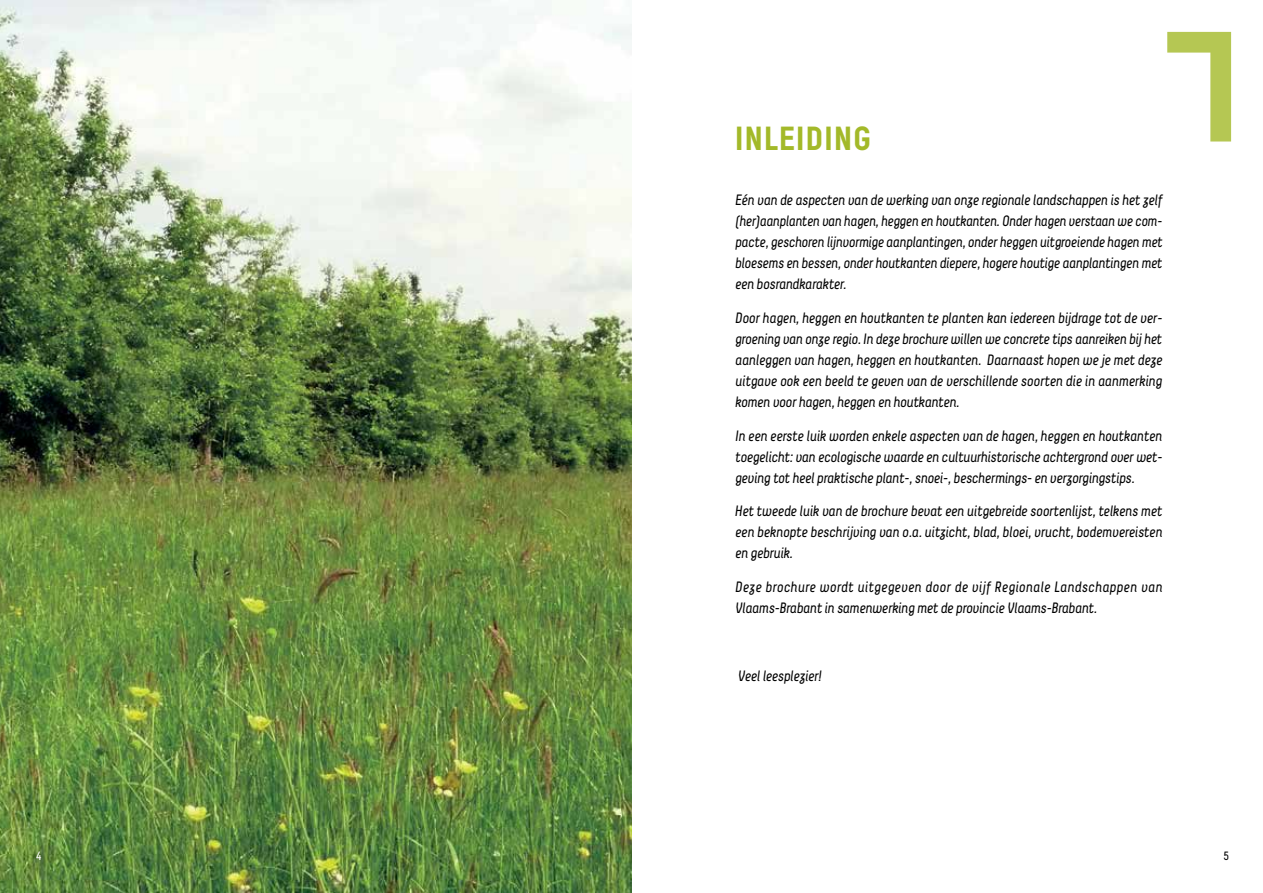
<style>
.page{position:relative;width:1263px;height:893px;background:#fff}
.page>*{position:absolute;margin:0;border:0;box-sizing:border-box;transform-origin:0 0}
.t1{font:700 33.45px "Decima";color:#a3b929}
.t2{font:italic 15px/21px "Decima";letter-spacing:-.02em;color:#000;text-align:justify;scale:.94 1}
.t3{font:italic 15px/21px "Decima";letter-spacing:.01em;color:#000;scale:.94 1}
.t4{font:12px "Decima";color:#000;scale:.95 1}
.t5{font:12px "Decima";color:#fff;scale:.95 1}
</style>
<div class="page">
<img style="left:0;top:0;width:631px;height:893px">
<svg style="left:1167px;top:32px;width:64px;height:110px"></svg>
<p class="t5" style="left:36px;top:849px;width:7px">4</p>
<h1 class="t1" style="left:734px;top:119px;width:138px">INLEIDING</h1>
<p class="t2" style="left:735px;top:189px;width:456px">Eén van de aspecten van de werking van onze regionale landschappen is het zelf (her)aanplanten van hagen, heggen en houtkanten. Onder hagen verstaan we com&shy;pacte, geschoren lijnvormige aanplantingen, onder heggen uitgroeiende hagen met bloesems en bessen, onder houtkanten diepere, hogere houtige aanplantingen met een bosrandkarakter.</p>
<p class="t2" style="left:735px;top:307px;width:456px">Door hagen, heggen en houtkanten te planten kan iedereen bijdrage tot de ver&shy;groening van onze regio. In deze brochure willen we concrete tips aanreiken bij het aanleggen van hagen, heggen en houtkanten. Daarnaast hopen we je met deze uitgave ook een beeld te geven van de verschillende soorten die in aanmerking komen voor hagen, heggen en houtkanten.</p>
<p class="t2" style="left:735px;top:425px;width:456px">In een eerste luik worden enkele aspecten van de hagen, heggen en houtkanten toegelicht: van ecologische waarde en cultuurhistorische achtergrond over wet&shy;geving tot heel praktische plant-, snoei-, beschermings- en verzorgingstips.</p>
<p class="t2" style="left:735px;top:500px;width:456px">Het tweede luik van de brochure bevat een uitgebreide soortenlijst, telkens met een beknopte beschrijving van o.a. uitzicht, blad, bloei, vrucht, bodemvereisten en gebruik.</p>
<p class="t3" style="left:735px;top:576px;width:456px">Deze brochure wordt uitgegeven door de vijf Regionale Landschappen van<br>Vlaams-Brabant in samenwerking met de provincie Vlaams-Brabant.</p>
<p class="t2" style="left:738px;top:665px;width:91px">Veel leesplezier!</p>
<p class="t4" style="left:1223px;top:849px;width:7px">5</p>
</div>
